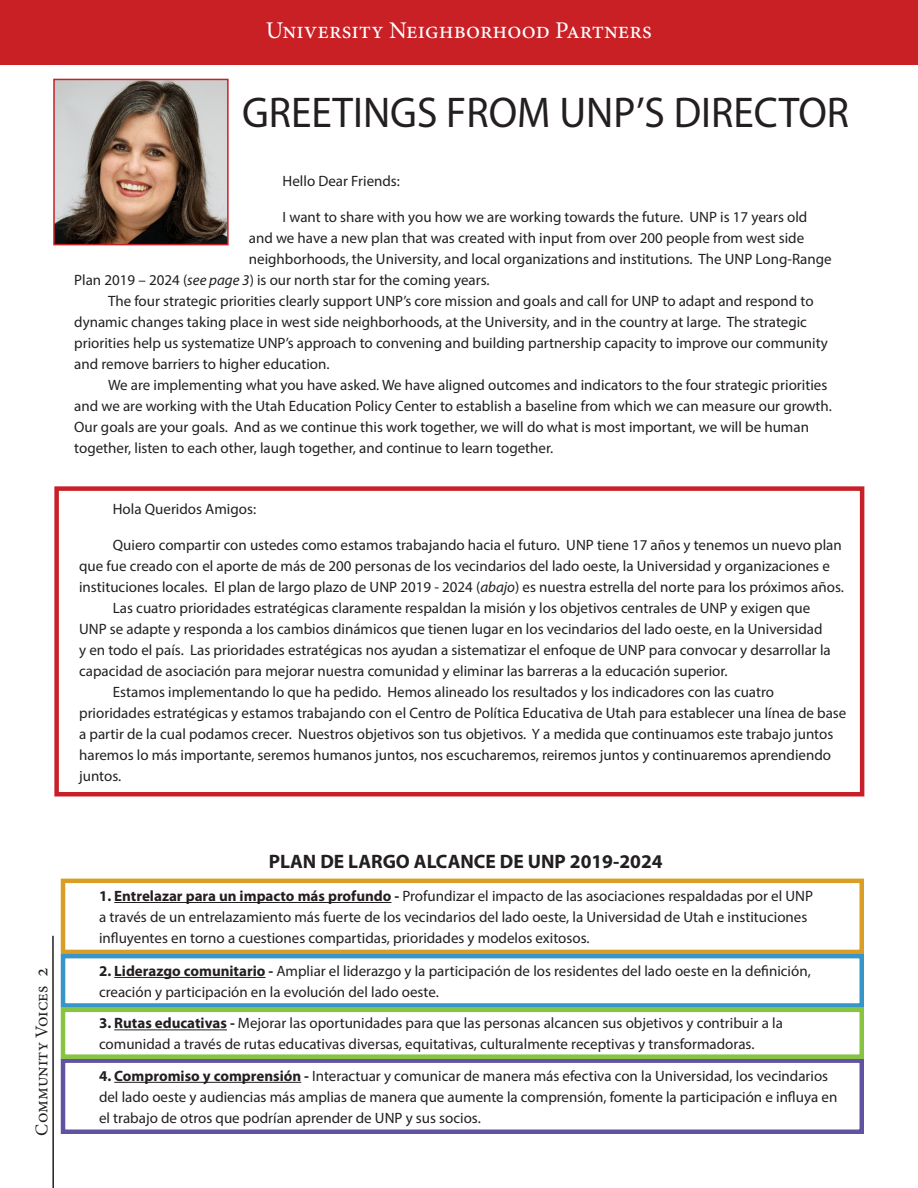
<style>
.page{position:relative;width:918px;height:1188px;background:#fff}
.page>*{position:absolute;margin:0;border:0;box-sizing:border-box;transform-origin:0 0}
.t1{font:43.2px "Myriad Pro";color:#231f20;scale:.96 1}
.t2{font:24px "Minion Pro";color:#fff}
.t3{font:700 19.5px "Myriad Pro";color:#231f20}
.t4{font:18px "Minion Pro";color:#231f20}
.t5{font:15px/21px "Myriad Pro";color:#231f20}
.s1{font-style:italic}
.s2{font-size:19.5px}
.s3{font-weight:700}
</style>
<div class="page">
<div style="left:0;top:0;width:918px;height:64px;background:#c92026"></div>
<hr style="left:52px;top:936px;width:2px;height:252px;background:#231f20">
<div style="left:54px;top:486px;width:810px;height:310px;border:4px solid #c82028"></div>
<img style="left:56px;top:82px;width:170px;height:160px">
<div style="left:53px;top:79px;width:176px;height:166px;border:2px solid #c82028"></div>
<hr style="left:114px;top:1082px;width:187px;height:1px;background:#231f20">
<div style="left:61px;top:1058px;width:803px;height:76px;border:4px solid #6153a2"></div>
<hr style="left:114px;top:902px;width:277px;height:1px;background:#231f20">
<div style="left:61px;top:879px;width:803px;height:75px;border:4px solid #da9d26"></div>
<hr style="left:114px;top:977px;width:152px;height:1px;background:#231f20">
<div style="left:61px;top:954px;width:803px;height:54px;border:4px solid #3895c7"></div>
<hr style="left:114px;top:1030px;width:113px;height:1px;background:#231f20">
<div style="left:61px;top:1008px;width:803px;height:51px;border:4px solid #86c441"></div>
<p class="t2" style="left:359px;top:14px;width:201px">Community Voices</p>
<p class="t2" style="left:266px;top:14px;width:388px">University Neighborhood Partners</p>
<p class="t1" style="left:242px;top:86px;width:634px">GREETINGS FROM UNP’S DIRECTOR</p>
<p class="t5" style="left:283px;top:170px;width:119px">Hello Dear Friends:</p>
<p class="t5" style="left:283px;top:206px;width:526px">I want to share with you how we are working towards the future. UNP is 17 years old</p>
<p class="t5" style="left:249px;top:227px;width:557px">and we have a new plan that was created with input from over 200 people from west side</p>
<p class="t5" style="left:249px;top:248px;width:584px">neighborhoods, the University, and local organizations and institutions. The UNP Long-Range</p>
<p class="t5" style="left:74px;top:269px;width:417px">Plan 2019 – 2024 (<span class="s1">see page 3</span>) is our north star for the coming years.</p>
<p class="t5" style="left:74px;top:290px;width:755px;text-indent:34px">The four strategic priorities clearly support UNP’s core mission and goals and call for UNP to adapt and respond to dynamic changes taking place in west side neighborhoods, at the University, and in the country at large. The strategic priorities help us systematize UNP’s approach to convening and building partnership capacity to improve our community and remove barriers to higher education.</p>
<p class="t5" style="left:74px;top:374px;width:759px;text-indent:34px">We are implementing what you have asked. We have aligned outcomes and indicators to the four strategic priorities and we are working with the Utah Education Policy Center to establish a baseline from which we can measure our growth.<br>Our goals are your goals. And as we continue this work together, we will do what is most important, we will be human together, listen to each other, laugh together, and continue to learn together.</p>
<p class="t5" style="left:113px;top:498px;width:145px">Hola Queridos Amigos:</p>
<p class="t5" style="left:79px;top:534px;width:766px;text-indent:34px">Quiero compartir con ustedes como estamos trabajando hacia el futuro. UNP tiene 17 años y tenemos un nuevo plan que fue creado con el aporte de más de 200 personas de los vecindarios del lado oeste, la Universidad y organizaciones e instituciones locales. El plan de largo plazo de UNP 2019 - 2024 (<span class="s1">abajo</span>) es nuestra estrella del norte para los próximos años.</p>
<p class="t5" style="left:79px;top:597px;width:753px;text-indent:34px">Las cuatro prioridades estratégicas claramente respaldan la misión y los objetivos centrales de UNP y exigen que UNP se adapte y responda a los cambios dinámicos que tienen lugar en los vecindarios del lado oeste, en la Universidad y en todo el país. Las prioridades estratégicas nos ayudan a sistematizar el enfoque de UNP para convocar y desarrollar la capacidad de asociación para mejorar nuestra comunidad y eliminar las barreras a la educación superior.</p>
<p class="t5" style="left:79px;top:681px;width:769px;text-indent:34px">Estamos implementando lo que ha pedido. Hemos alineado los resultados y los indicadores con las cuatro prioridades estratégicas y estamos trabajando con el Centro de Política Educativa de Utah para establecer una línea de base a partir de la cual podamos crecer. Nuestros objetivos son tus objetivos. Y a medida que continuamos este trabajo juntos haremos lo más importante, seremos humanos juntos, nos escucharemos, reiremos juntos y continuaremos aprendiendo juntos.</p>
<p class="t4" style="left:30px;top:1136px;width:169px;rotate:-90deg">Community Voices <span class="s2">2</span></p>
<p class="t3" style="left:269px;top:849px;width:395px">PLAN DE LARGO ALCANCE DE UNP 2019-2024</p>
<p class="t5" style="left:99px;top:885px;width:715px"><span class="s3">1. Entrelazar para un impacto más profundo -</span> Profundizar el impacto de las asociaciones respaldadas por el UNP a través de un entrelazamiento más fuerte de los vecindarios del lado oeste, la Universidad de Utah e instituciones influyentes en torno a cuestiones compartidas, prioridades y modelos exitosos.</p>
<p class="t5" style="left:99px;top:960px;width:713px"><span class="s3">2. Liderazgo comunitario -</span> Ampliar el liderazgo y la participación de los residentes del lado oeste en la definición, creación y participación en la evolución del lado oeste.</p>
<p class="t5" style="left:99px;top:1013px;width:685px"><span class="s3">3. Rutas educativas -</span> Mejorar las oportunidades para que las personas alcancen sus objetivos y contribuir a la comunidad a través de rutas educativas diversas, equitativas, culturalmente receptivas y transformadoras.</p>
<p class="t5" style="left:99px;top:1065px;width:740px"><span class="s3">4. Compromiso y comprensión -</span> Interactuar y comunicar de manera más efectiva con la Universidad, los vecindarios del lado oeste y audiencias más amplias de manera que aumente la comprensión, fomente la participación e influya en el trabajo de otros que podrían aprender de UNP y sus socios.</p>
</div>
